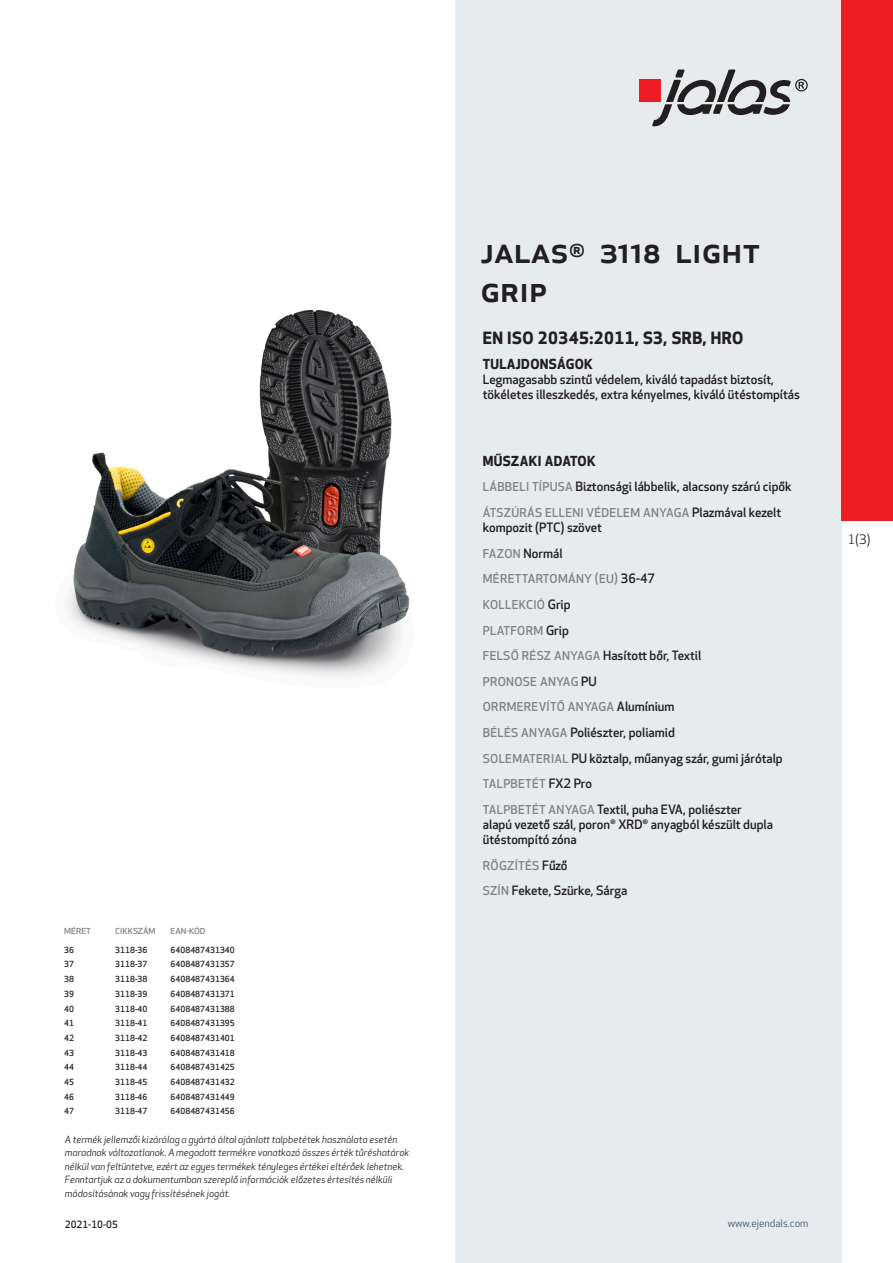
<style>
.page{position:relative;width:893px;height:1263px;background:#fff}
.page>*{position:absolute;margin:0;border:0;box-sizing:border-box;transform-origin:0 0}
.prodname{font:500 36px/39px "Apex New";color:#231f20}
.Funktion_body{font:700 16.5px "Apex New";letter-spacing:.025em;color:#231f20}
.Funktion_body-2{font:700 13.5px "Apex New";letter-spacing:.025em;color:#231f20}
.t1{font:12.75px "Apex New";color:#231f20}
.Funktion_body-3{font:500 12.6px/15px "Apex New";color:#231f20}
.Funktion_body-4{font:500 12px "Apex New";letter-spacing:.025em;color:#808285}
.t2{font:10.5px "Apex New";color:#405968}
.t3{font:italic 9.75px/13.5px "Apex New";color:#231f20}
.t4{font:500 9.75px "Apex New";color:#231f20}
.ArticleTable_body{font:500 8.25px "Apex New";color:#231f20}
.ArticeTable_header{font:500 8.1px "Apex New";color:#808285;scale:1.06 1}
.s1{font-size:12px;color:#808285}
.s2{font-size:12.6px;color:#231f20}
</style>
<div class="page">
<div style="left:455px;top:0;width:387px;height:1263px;background:#e8ebee"></div>
<div style="left:639px;top:80px;width:22px;height:22px;background:#ee1d23"></div>
<svg style="left:652px;top:70px;width:156px;height:56px"></svg>
<div style="left:842px;top:0;width:51px;height:520px;background:#ee1d23"></div>
<img style="left:68px;top:309px;width:341px;height:368px">
<p class="ArticeTable_header" style="left:64px;top:925px;width:27px">MÉRET</p>
<p class="ArticeTable_header" style="left:115px;top:925px;width:40px">CIKKSZÁM</p>
<p class="ArticeTable_header" style="left:171px;top:925px;width:34px">EAN-KÓD</p>
<p class="ArticleTable_body" style="left:64px;top:944px;width:11px">36</p>
<p class="ArticleTable_body" style="left:115px;top:944px;width:34px">3118-36</p>
<p class="ArticleTable_body" style="left:171px;top:944px;width:66px">6408487431340</p>
<p class="ArticleTable_body" style="left:64px;top:959px;width:11px">37</p>
<p class="ArticleTable_body" style="left:115px;top:959px;width:34px">3118-37</p>
<p class="ArticleTable_body" style="left:171px;top:959px;width:66px">6408487431357</p>
<p class="ArticleTable_body" style="left:64px;top:973px;width:11px">38</p>
<p class="ArticleTable_body" style="left:115px;top:973px;width:34px">3118-38</p>
<p class="ArticleTable_body" style="left:171px;top:973px;width:66px">6408487431364</p>
<p class="ArticleTable_body" style="left:64px;top:988px;width:11px">39</p>
<p class="ArticleTable_body" style="left:115px;top:988px;width:34px">3118-39</p>
<p class="ArticleTable_body" style="left:171px;top:988px;width:66px">6408487431371</p>
<p class="ArticleTable_body" style="left:64px;top:1003px;width:11px">40</p>
<p class="ArticleTable_body" style="left:115px;top:1003px;width:34px">3118-40</p>
<p class="ArticleTable_body" style="left:171px;top:1003px;width:66px">6408487431388</p>
<p class="ArticleTable_body" style="left:64px;top:1018px;width:11px">41</p>
<p class="ArticleTable_body" style="left:115px;top:1018px;width:34px">3118-41</p>
<p class="ArticleTable_body" style="left:171px;top:1018px;width:66px">6408487431395</p>
<p class="ArticleTable_body" style="left:64px;top:1032px;width:11px">42</p>
<p class="ArticleTable_body" style="left:115px;top:1032px;width:34px">3118-42</p>
<p class="ArticleTable_body" style="left:171px;top:1032px;width:66px">6408487431401</p>
<p class="ArticleTable_body" style="left:64px;top:1047px;width:11px">43</p>
<p class="ArticleTable_body" style="left:115px;top:1047px;width:34px">3118-43</p>
<p class="ArticleTable_body" style="left:171px;top:1047px;width:66px">6408487431418</p>
<p class="ArticleTable_body" style="left:64px;top:1062px;width:11px">44</p>
<p class="ArticleTable_body" style="left:115px;top:1062px;width:34px">3118-44</p>
<p class="ArticleTable_body" style="left:171px;top:1062px;width:66px">6408487431425</p>
<p class="ArticleTable_body" style="left:64px;top:1076px;width:11px">45</p>
<p class="ArticleTable_body" style="left:115px;top:1076px;width:34px">3118-45</p>
<p class="ArticleTable_body" style="left:171px;top:1076px;width:66px">6408487431432</p>
<p class="ArticleTable_body" style="left:64px;top:1091px;width:11px">46</p>
<p class="ArticleTable_body" style="left:115px;top:1091px;width:34px">3118-46</p>
<p class="ArticleTable_body" style="left:171px;top:1091px;width:66px">6408487431449</p>
<p class="ArticleTable_body" style="left:64px;top:1106px;width:11px">47</p>
<p class="ArticleTable_body" style="left:115px;top:1106px;width:34px">3118-47</p>
<p class="ArticleTable_body" style="left:171px;top:1106px;width:66px">6408487431456</p>
<p class="t3" style="left:65px;top:1132px;width:346px">A termék jellemzői kizárólag a gyártó által ajánlott talpbetétek használata esetén maradnak változatlanok. A megadott termékre vonatkozó összes érték tűréshatárok nélkül van feltüntetve, ezért az egyes termékek tényleges értékei eltérőek lehetnek.<br>Fenntartjuk az a dokumentumban szereplő információk előzetes értesítés nélküli módosításának vagy frissítésének jogát.</p>
<p class="t4" style="left:65px;top:1218px;width:54px">2021-10-05</p>
<p class="prodname" style="left:480px;top:230px;width:281px">JALAS<sup>®</sup> 3118 LIGHT<br>GRIP</p>
<p class="Funktion_body" style="left:483px;top:326px;width:262px">EN ISO 20345:2011, S3, SRB, HRO</p>
<p class="Funktion_body-2" style="left:483px;top:355px;width:112px">TULAJDONSÁGOK</p>
<p class="Funktion_body-3" style="left:483px;top:372px;width:319px">Legmagasabb szintű védelem, kiváló tapadást biztosít, tökéletes illeszkedés, extra kényelmes, kiváló ütéstompítás</p>
<p class="Funktion_body-2" style="left:483px;top:451px;width:114px">MŰSZAKI ADATOK</p>
<p class="Funktion_body-3" style="left:483px;top:479px;width:310px"><span class="s1">LÁBBELI TÍPUSA</span> Biztonsági lábbelik, alacsony szárú cipők</p>
<p class="Funktion_body-4" style="left:483px;top:505px;width:300px">ÁTSZÚRÁS ELLENI VÉDELEM ANYAGA <span class="s2">Plazmával kezelt</span></p>
<p class="Funktion_body-3" style="left:483px;top:520px;width:121px">kompozit (PTC) szövet</p>
<p class="Funktion_body-3" style="left:483px;top:545px;width:81px"><span class="s1">FAZON</span> Normál</p>
<p class="Funktion_body-4" style="left:483px;top:571px;width:174px">MÉRETTARTOMÁNY (EU) <span class="s2">36-47</span></p>
<p class="Funktion_body-4" style="left:483px;top:596px;width:89px">KOLLEKCIÓ <span class="s2">Grip</span></p>
<p class="Funktion_body-4" style="left:483px;top:622px;width:88px">PLATFORM <span class="s2">Grip</span></p>
<p class="Funktion_body-3" style="left:483px;top:648px;width:220px"><span class="s1">FELSŐ RÉSZ ANYAGA</span> Hasított bőr, Textil</p>
<p class="Funktion_body-4" style="left:483px;top:673px;width:116px">PRONOSE ANYAG <span class="s2">PU</span></p>
<p class="Funktion_body-4" style="left:483px;top:699px;width:193px">ORRMEREVÍTŐ ANYAGA <span class="s2">Alumínium</span></p>
<p class="Funktion_body-3" style="left:483px;top:725px;width:194px"><span class="s1">BÉLÉS ANYAGA</span> Poliészter, poliamid</p>
<p class="Funktion_body-3" style="left:483px;top:750px;width:301px"><span class="s1">SOLEMATERIAL</span> PU köztalp, műanyag szár, gumi járótalp</p>
<p class="Funktion_body-4" style="left:483px;top:776px;width:111px">TALPBETÉT <span class="s2">FX2 Pro</span></p>
<p class="Funktion_body-3" style="left:483px;top:802px;width:292px"><span class="s1">TALPBETÉT ANYAGA</span> Textil, puha EVA, poliészter alapú vezető szál, poron<sup>®</sup> XRD<sup>®</sup> anyagból készült dupla ütéstompító zóna</p>
<p class="Funktion_body-4" style="left:483px;top:857px;width:86px">RÖGZÍTÉS <span class="s2">Fűző</span></p>
<p class="Funktion_body-3" style="left:483px;top:883px;width:146px"><span class="s1">SZÍN</span> Fekete, Szürke, Sárga</p>
<p class="t1" style="left:848px;top:531px;width:24px">1(3)</p>
<p class="t2" style="left:728px;top:1217px;width:82px">www.ejendals.com</p>
</div>
